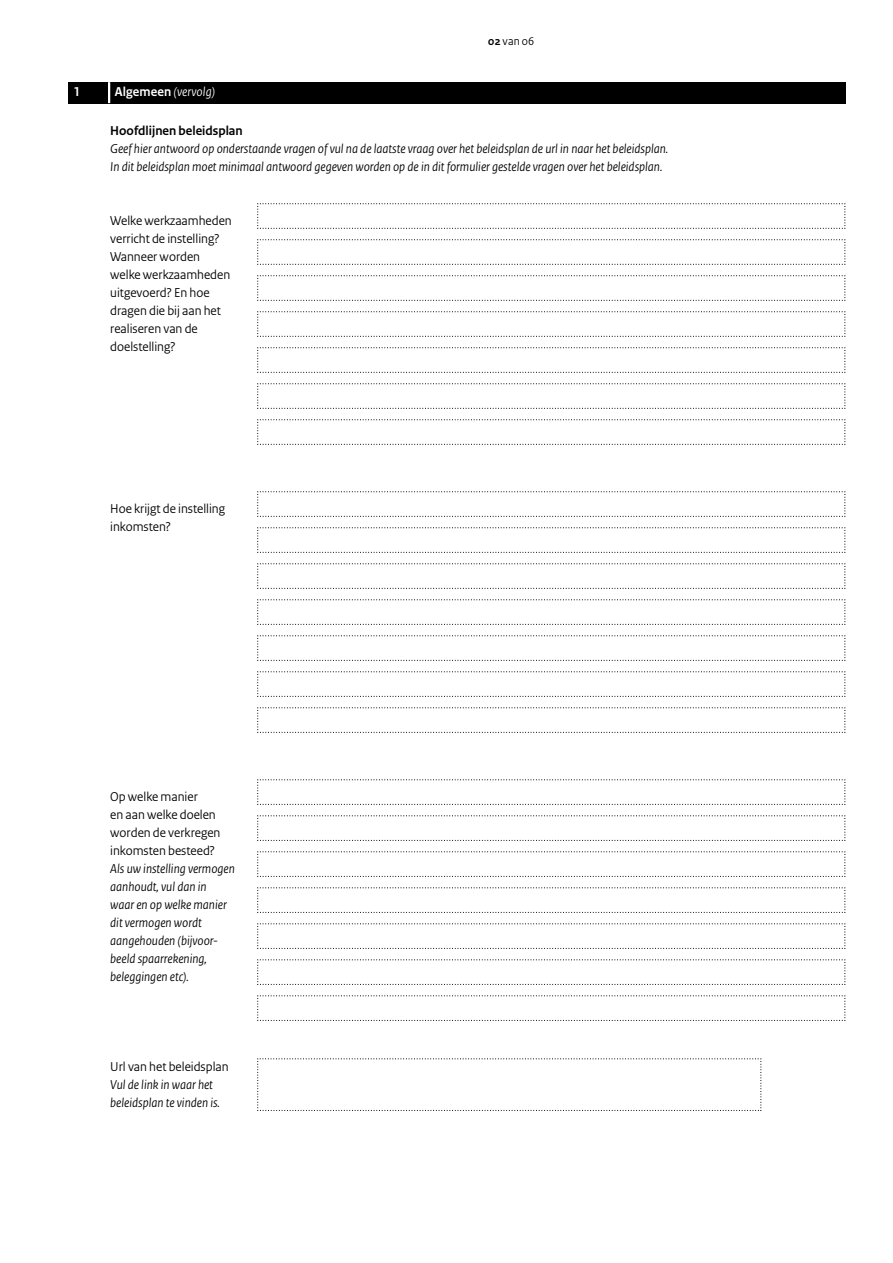
<style>
.page{position:relative;width:893px;height:1263px;background:#fff}
.page>*{position:absolute;margin:0;border:0;box-sizing:border-box;transform-origin:0 0}
.Vraag{font:italic 13.5px/18px "Rijksoverheid Sans Heading";color:#000}
.Vraag_12{font:13.5px/18px "Rijksoverheid Sans Heading";color:#000}
.Vraag-2{font:13.5px/18px "Rijksoverheid Sans Heading";color:#000}
.Vraag_12-2{font:italic 13.5px/18px "Rijksoverheid Sans Heading";color:#000}
.Vraag-3{font:700 13.5px "Rijksoverheid Sans Heading";color:#000}
.t1{font:italic 13.5px "Rijksoverheid Sans Heading";letter-spacing:.01em;color:#fff}
.t2{font:700 13.5px "Rijksoverheid Sans Heading";color:#fff}
.t3{font:12px "Rijksoverheid Sans Heading";color:#000}
.s1{font-weight:700}
.s2{font-weight:700;font-style:normal}
.s3{font-style:normal}
</style>
<div class="page">
<svg style="left:257px;top:203px;width:589px;height:26px"></svg>
<svg style="left:257px;top:275px;width:589px;height:26px"></svg>
<svg style="left:257px;top:347px;width:589px;height:26px"></svg>
<svg style="left:257px;top:239px;width:589px;height:26px"></svg>
<svg style="left:257px;top:311px;width:589px;height:26px"></svg>
<svg style="left:257px;top:383px;width:589px;height:26px"></svg>
<svg style="left:257px;top:419px;width:589px;height:26px"></svg>
<svg style="left:257px;top:491px;width:589px;height:26px"></svg>
<svg style="left:257px;top:779px;width:589px;height:26px"></svg>
<svg style="left:257px;top:527px;width:589px;height:26px"></svg>
<svg style="left:257px;top:815px;width:589px;height:26px"></svg>
<svg style="left:257px;top:563px;width:589px;height:26px"></svg>
<svg style="left:257px;top:851px;width:589px;height:26px"></svg>
<svg style="left:257px;top:599px;width:589px;height:26px"></svg>
<svg style="left:257px;top:887px;width:589px;height:26px"></svg>
<svg style="left:257px;top:635px;width:589px;height:26px"></svg>
<svg style="left:257px;top:923px;width:589px;height:26px"></svg>
<svg style="left:257px;top:671px;width:589px;height:26px"></svg>
<svg style="left:257px;top:707px;width:589px;height:26px"></svg>
<svg style="left:257px;top:959px;width:589px;height:26px"></svg>
<svg style="left:257px;top:995px;width:589px;height:26px"></svg>
<svg style="left:257px;top:1058px;width:505px;height:53px"></svg>
<div style="left:68px;top:82px;width:777px;height:21px;background:#000"></div>
<hr style="left:108px;top:82px;width:2px;height:21px;background:#fff">
<p class="t3" style="left:488px;top:34px;width:48px"><span class="s1">02</span> van 06</p>
<p class="t2" style="left:74px;top:84px;width:8px">1</p>
<p class="t1" style="left:115px;top:84px;width:102px"><span class="s2">Algemeen</span> (vervolg)</p>
<p class="Vraag-3" style="left:110px;top:123px;width:134px">Hoofdlijnen beleidsplan</p>
<p class="Vraag" style="left:110px;top:140px;width:559px">Geef hier antwoord op onderstaande vragen of vul na de laatste vraag over het beleidsplan de url in naar het beleidsplan.<br>In dit beleidsplan moet minimaal antwoord gegeven worden op de in dit formulier gestelde vragen over het beleidsplan.</p>
<p class="Vraag-2" style="left:110px;top:212px;width:123px">Welke werkzaamheden verricht de instelling?</p>
<p class="Vraag_12" style="left:110px;top:248px;width:121px">Wanneer worden welke werkzaamheden uitgevoerd? En hoe dragen die bij aan het realiseren van de doelstelling?</p>
<p class="Vraag-2" style="left:110px;top:500px;width:116px">Hoe krijgt de instelling inkomsten?</p>
<p class="Vraag" style="left:110px;top:788px;width:126px"><span class="s3">Op welke manier<br>en aan welke doelen worden de verkregen inkomsten besteed?<br></span>Als uw instelling vermogen aanhoudt, vul dan in<br>waar en op welke manier dit vermogen wordt aangehouden (bijvoor&shy;beeld spaarrekening, beleggingen etc).</p>
<p class="Vraag_12-2" style="left:110px;top:1058px;width:120px"><span class="s3">Url van het beleidsplan<br></span>Vul de link in waar het beleidsplan te vinden is.</p>
</div>
